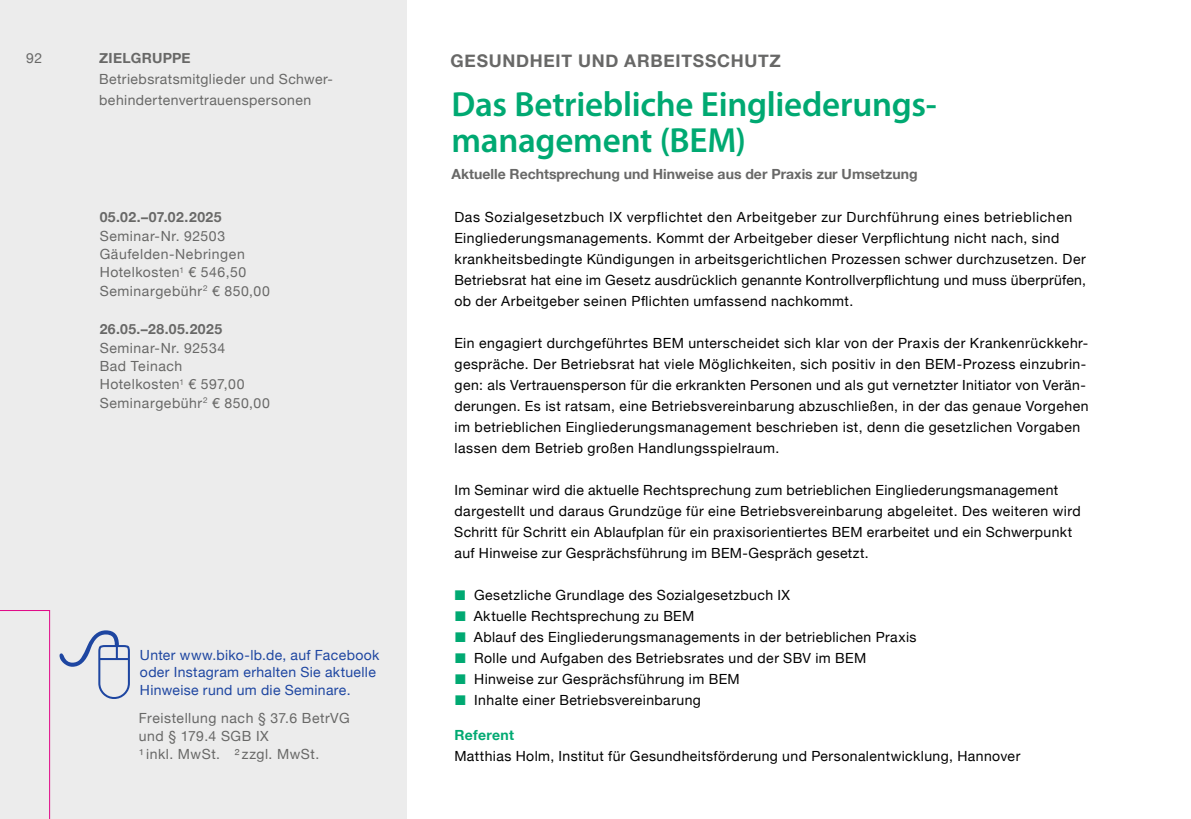
<style>
.page{position:relative;width:1191px;height:819px;background:#fff}
.page>*{position:absolute;margin:0;border:0;box-sizing:border-box;transform-origin:0 0}
.t1{font:600 35px/36.8px "Myriad Pro";letter-spacing:-.01em;color:#00a972}
.t2{font:700 17.5px "Helvetica Neue";letter-spacing:.04em;color:#686867}
.t3{font:14px/21px "Helvetica Neue";letter-spacing:.03em;color:#000}
.t4{font:14px/18.4px "Helvetica Neue";letter-spacing:.04em;color:#686867}
.t5{font:14px/17.5px "Helvetica Neue";letter-spacing:.025em;color:#1e46a1}
.t6{font:700 14px "Helvetica Neue";color:#686867}
.t7{font:700 14px "Helvetica Neue";letter-spacing:.03em;color:#686867}
.t8{font:700 14px "Helvetica Neue";letter-spacing:.035em;color:#686867}
.t9{font:700 14px "Helvetica Neue";letter-spacing:.02em;color:#686867}
.t10{font:700 14px "Helvetica Neue";letter-spacing:.02em;color:#00a972}
.s1{color:#00a972}
</style>
<div class="page">
<div style="left:0;top:0;width:407px;height:819px;background:#ececec"></div>
<svg style="left:0;top:610px;width:50px;height:209px"></svg>
<svg style="left:60px;top:630px;width:70px;height:69px"></svg>
<p class="t4" style="left:26px;top:50px;width:18px">92</p>
<p class="t9" style="left:99px;top:47px;width:93px">ZIELGRUPPE</p>
<p class="t2" style="left:450px;top:47px;width:332px">GESUNDHEIT UND ARBEITSSCHUTZ</p>
<p class="t4" style="left:99px;top:70px;width:234px;line-height:21px">Betriebsratsmitglieder und Schwer&shy;behindertenvertrauenspersonen</p>
<h1 class="t1" style="left:451px;top:85px;width:487px">Das Betriebliche Eingliederungs&shy;management (BEM)</h1>
<p class="t6" style="left:451px;top:163px;width:467px">Aktuelle Rechtsprechung und Hinweise aus der Praxis zur Umsetzung</p>
<p class="t3" style="left:454px;top:207px;width:633px">Das Sozialgesetzbuch IX verpflichtet den Arbeitgeber zur Durchführung eines betrieblichen Eingliederungsmanagements. Kommt der Arbeitgeber dieser Verpflichtung nicht nach, sind krankheitsbedingte Kündigungen in arbeitsgerichtlichen Prozessen schwer durchzusetzen. Der Betriebsrat hat eine im Gesetz ausdrücklich genannte Kontrollverpflichtung und muss überprüfen, ob der Arbeitgeber seinen Pflichten umfassend nachkommt.</p>
<p class="t3" style="left:454px;top:333px;width:636px">Ein engagiert durchgeführtes BEM unterscheidet sich klar von der Praxis der Krankenrückkehr&shy;gespräche. Der Betriebsrat hat viele Möglichkeiten, sich positiv in den BEM-Prozess einzubrin&shy;gen: als Vertrauensperson für die erkrankten Personen und als gut vernetzter Initiator von Verän&shy;derungen. Es ist ratsam, eine Betriebsvereinbarung abzuschließen, in der das genaue Vorgehen im betrieblichen Eingliederungsmanagement beschrieben ist, denn die gesetzlichen Vorgaben lassen dem Betrieb großen Handlungsspielraum.</p>
<p class="t3" style="left:454px;top:480px;width:628px">Im Seminar wird die aktuelle Rechtsprechung zum betrieblichen Eingliederungsmanagement dargestellt und daraus Grundzüge für eine Betriebsvereinbarung abgeleitet. Des weiteren wird Schritt für Schritt ein Ablaufplan für ein praxisorientiertes BEM erarbeitet und ein Schwerpunkt auf Hinweise zur Gesprächsführung im BEM-Gespräch gesetzt.</p>
<p class="t3" style="left:455px;top:585px;width:337px"><span class="s1">■</span> Gesetzliche Grundlage des Sozialgesetzbuch IX</p>
<p class="t3" style="left:455px;top:606px;width:241px"><span class="s1">■</span> Aktuelle Rechtsprechung zu BEM</p>
<p class="t3" style="left:455px;top:627px;width:463px"><span class="s1">■</span> Ablauf des Eingliederungsmanagements in der betrieblichen Praxis</p>
<p class="t3" style="left:455px;top:648px;width:413px"><span class="s1">■</span> Rolle und Aufgaben des Betriebsrates und der SBV im BEM</p>
<p class="t3" style="left:455px;top:669px;width:286px"><span class="s1">■</span> Hinweise zur Gesprächsführung im BEM</p>
<p class="t3" style="left:455px;top:690px;width:247px"><span class="s1">■</span> Inhalte einer Betriebsvereinbarung</p>
<p class="t10" style="left:454px;top:724px;width:61px">Referent</p>
<p class="t3" style="left:454px;top:746px;width:567px">Matthias Holm, Institut für Gesundheitsförderung und Personalentwicklung, Hannover</p>
<p class="t7" style="left:100px;top:206px;width:123px">05.02.–07.02.2025</p>
<p class="t4" style="left:100px;top:227px;width:172px">Seminar-Nr. 92503<br>Gäufelden-Nebringen<br>Hotelkosten<sup>1</sup> € 546,50<br>Seminargebühr<sup>2</sup> € 850,00</p>
<p class="t8" style="left:100px;top:318px;width:124px">26.05.–28.05.2025</p>
<p class="t4" style="left:100px;top:339px;width:172px">Seminar-Nr. 92534<br>Bad Teinach<br>Hotelkosten<sup>1</sup> € 597,00<br>Seminargebühr<sup>2</sup> € 850,00</p>
<p class="t5" style="left:140px;top:646px;width:241px">Unter www.biko-lb.de, auf Facebook oder Instagram erhalten Sie aktuelle<br>Hinweise rund um die Seminare.</p>
<p class="t4" style="left:139px;top:709px;width:212px">Freistellung nach § 37.6 BetrVG und § 179.4 SGB IX<br>¹ inkl. MwSt. ² zzgl. MwSt.</p>
</div>
